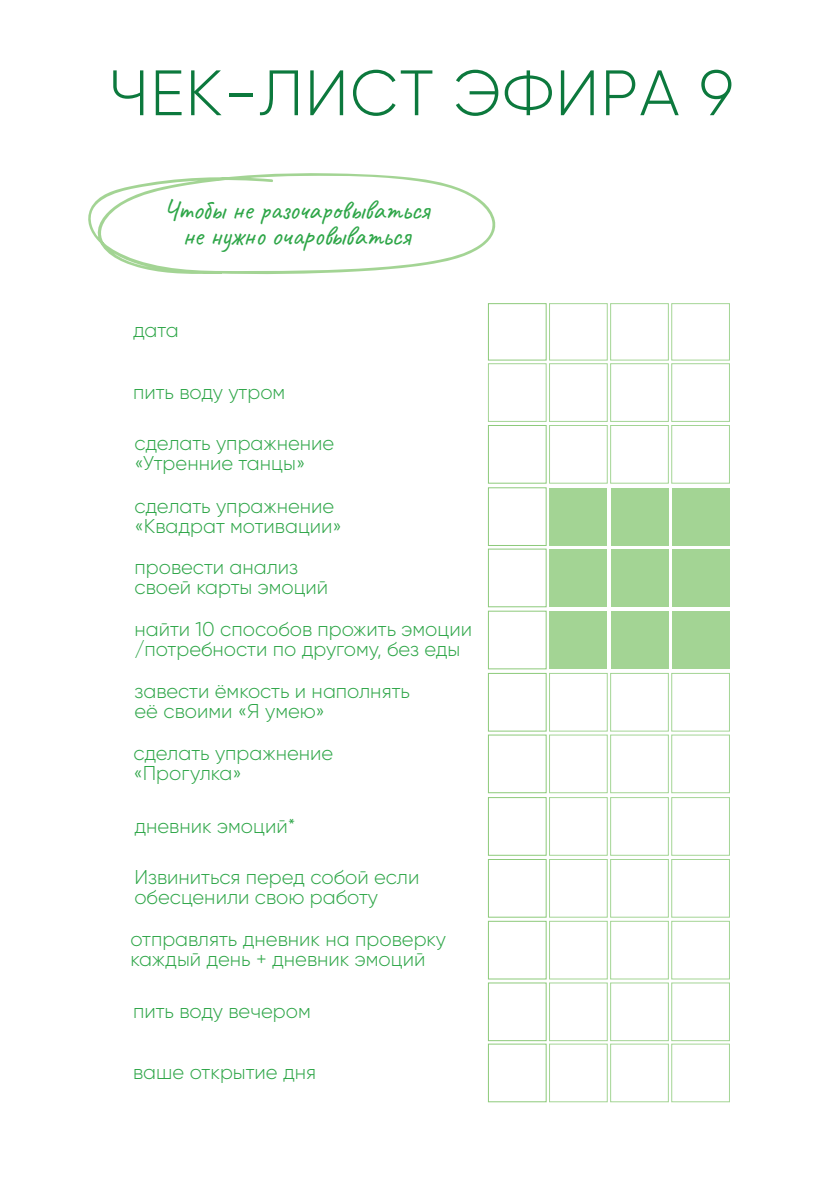
<style>
.page{position:relative;width:840px;height:1191px;background:#fff}
.page>*{position:absolute;margin:0;border:0;box-sizing:border-box;transform-origin:0 0}
.t1{font:300 64px "Gilroy";letter-spacing:.02em;color:#0c793d}
.t2{font:28px/26px "Caveat";color:#2ea648;text-align:center}
.t3{font:300 20px/20px "Gilroy";color:#2ea648}
</style>
<div class="page">
<div style="left:487px;top:363px;width:59px;height:59px;border:1px solid #8dca7a"></div>
<div style="left:548px;top:363px;width:59px;height:59px;border:1px solid #8dca7a"></div>
<div style="left:609px;top:363px;width:59px;height:59px;border:1px solid #8dca7a"></div>
<div style="left:670px;top:363px;width:59px;height:59px;border:1px solid #8dca7a"></div>
<div style="left:487px;top:425px;width:59px;height:59px;border:1px solid #8dca7b"></div>
<div style="left:548px;top:425px;width:59px;height:59px;border:1px solid #8dca7a"></div>
<div style="left:609px;top:425px;width:59px;height:59px;border:1px solid #8dca7a"></div>
<div style="left:670px;top:425px;width:59px;height:59px;border:1px solid #8dca7a"></div>
<div style="left:487px;top:487px;width:59px;height:59px;border:1px solid #8dca7b"></div>
<div style="left:549px;top:488px;width:58px;height:57px;background:#a3d494"></div>
<div style="left:610px;top:488px;width:58px;height:57px;background:#a3d494"></div>
<div style="left:671px;top:488px;width:58px;height:57px;background:#a3d494"></div>
<div style="left:487px;top:548px;width:59px;height:59px;border:1px solid #8dca7b"></div>
<div style="left:549px;top:549px;width:58px;height:58px;background:#a3d494"></div>
<div style="left:610px;top:549px;width:58px;height:58px;background:#a3d494"></div>
<div style="left:671px;top:549px;width:58px;height:58px;background:#a3d494"></div>
<div style="left:487px;top:610px;width:59px;height:59px;border:1px solid #8dca7a"></div>
<div style="left:549px;top:611px;width:58px;height:58px;background:#a3d494"></div>
<div style="left:610px;top:611px;width:58px;height:58px;background:#a3d494"></div>
<div style="left:671px;top:611px;width:58px;height:58px;background:#a3d494"></div>
<div style="left:487px;top:673px;width:59px;height:58px;border:1px solid #8dca7a"></div>
<div style="left:548px;top:673px;width:59px;height:58px;border:1px solid #8dca7a"></div>
<div style="left:609px;top:673px;width:59px;height:58px;border:1px solid #8dca7a"></div>
<div style="left:670px;top:673px;width:59px;height:58px;border:1px solid #8dca7a"></div>
<div style="left:487px;top:734px;width:59px;height:59px;border:1px solid #8dca7a"></div>
<div style="left:548px;top:734px;width:59px;height:59px;border:1px solid #8dca7a"></div>
<div style="left:609px;top:734px;width:59px;height:59px;border:1px solid #8dca7a"></div>
<div style="left:670px;top:734px;width:59px;height:59px;border:1px solid #8dca7a"></div>
<div style="left:487px;top:797px;width:59px;height:58px;border:1px solid #8dca7a"></div>
<div style="left:548px;top:797px;width:59px;height:58px;border:1px solid #8dca7a"></div>
<div style="left:609px;top:797px;width:59px;height:58px;border:1px solid #8dca7a"></div>
<div style="left:670px;top:797px;width:59px;height:58px;border:1px solid #8dca7a"></div>
<div style="left:487px;top:859px;width:59px;height:58px;border:1px solid #8dca7a"></div>
<div style="left:548px;top:859px;width:59px;height:58px;border:1px solid #8dca7a"></div>
<div style="left:609px;top:859px;width:59px;height:58px;border:1px solid #8dca7a"></div>
<div style="left:670px;top:859px;width:59px;height:58px;border:1px solid #8dca7a"></div>
<div style="left:487px;top:303px;width:59px;height:57px;border:1px solid #8dca7a"></div>
<div style="left:548px;top:303px;width:59px;height:57px;border:1px solid #8dca7a"></div>
<div style="left:609px;top:303px;width:59px;height:57px;border:1px solid #8dca7a"></div>
<div style="left:670px;top:303px;width:59px;height:57px;border:1px solid #8dca7a"></div>
<div style="left:487px;top:920px;width:59px;height:59px;border:1px solid #8dca7a"></div>
<div style="left:548px;top:920px;width:59px;height:59px;border:1px solid #8dca7a"></div>
<div style="left:609px;top:920px;width:59px;height:59px;border:1px solid #8dca7a"></div>
<div style="left:670px;top:920px;width:59px;height:59px;border:1px solid #8dca7a"></div>
<div style="left:487px;top:982px;width:59px;height:59px;border:1px solid #8dca7a"></div>
<div style="left:548px;top:982px;width:59px;height:59px;border:1px solid #8dca7a"></div>
<div style="left:609px;top:982px;width:59px;height:59px;border:1px solid #8dca7a"></div>
<div style="left:670px;top:982px;width:59px;height:59px;border:1px solid #8dca7a"></div>
<div style="left:487px;top:1043px;width:59px;height:59px;border:1px solid #8dca7a"></div>
<div style="left:548px;top:1043px;width:59px;height:59px;border:1px solid #8dca7a"></div>
<div style="left:609px;top:1043px;width:59px;height:59px;border:1px solid #8dca7a"></div>
<div style="left:670px;top:1043px;width:59px;height:59px;border:1px solid #8dca7a"></div>
<svg style="left:88px;top:173px;width:407px;height:101px"></svg>
<h1 class="t1" style="left:109px;top:54px;width:626px">ЧЕК-ЛИСТ ЭФИРА 9</h1>
<h2 class="t2" style="left:163px;top:197px;width:269px">Чтобы не разочаровываться не нужно очаровываться</h2>
<p class="t3" style="left:133px;top:320px;width:47px">дата</p>
<p class="t3" style="left:133px;top:381px;width:154px">пить воду утром</p>
<p class="t3" style="left:134px;top:433px;width:201px">cделать упражнение «Утренние танцы»</p>
<p class="t3" style="left:134px;top:495px;width:209px">cделать упражнение «Квадрат мотивации»</p>
<p class="t3" style="left:134px;top:557px;width:195px">провести анализ своей карты эмоций</p>
<p class="t3" style="left:134px;top:619px;width:339px">найти 10 способов прожить эмоции /потребности по другому, без еды</p>
<p class="t3" style="left:134px;top:681px;width:277px">завести ёмкость и наполнять её своими «Я умею»</p>
<p class="t3" style="left:133px;top:742px;width:201px">сделать упражнение «Прогулка»</p>
<p class="t3" style="left:134px;top:815px;width:162px">дневник эмоций*</p>
<p class="t3" style="left:134px;top:867px;width:286px">Извиниться перед собой если обесценили свою работу</p>
<p class="t3" style="left:130px;top:929px;width:317px">отправлять дневник на проверку каждый день + дневник эмоций</p>
<p class="t3" style="left:133px;top:1000px;width:179px">пить воду вечером</p>
<p class="t3" style="left:133px;top:1061px;width:184px">ваше открытие дня</p>
</div>
